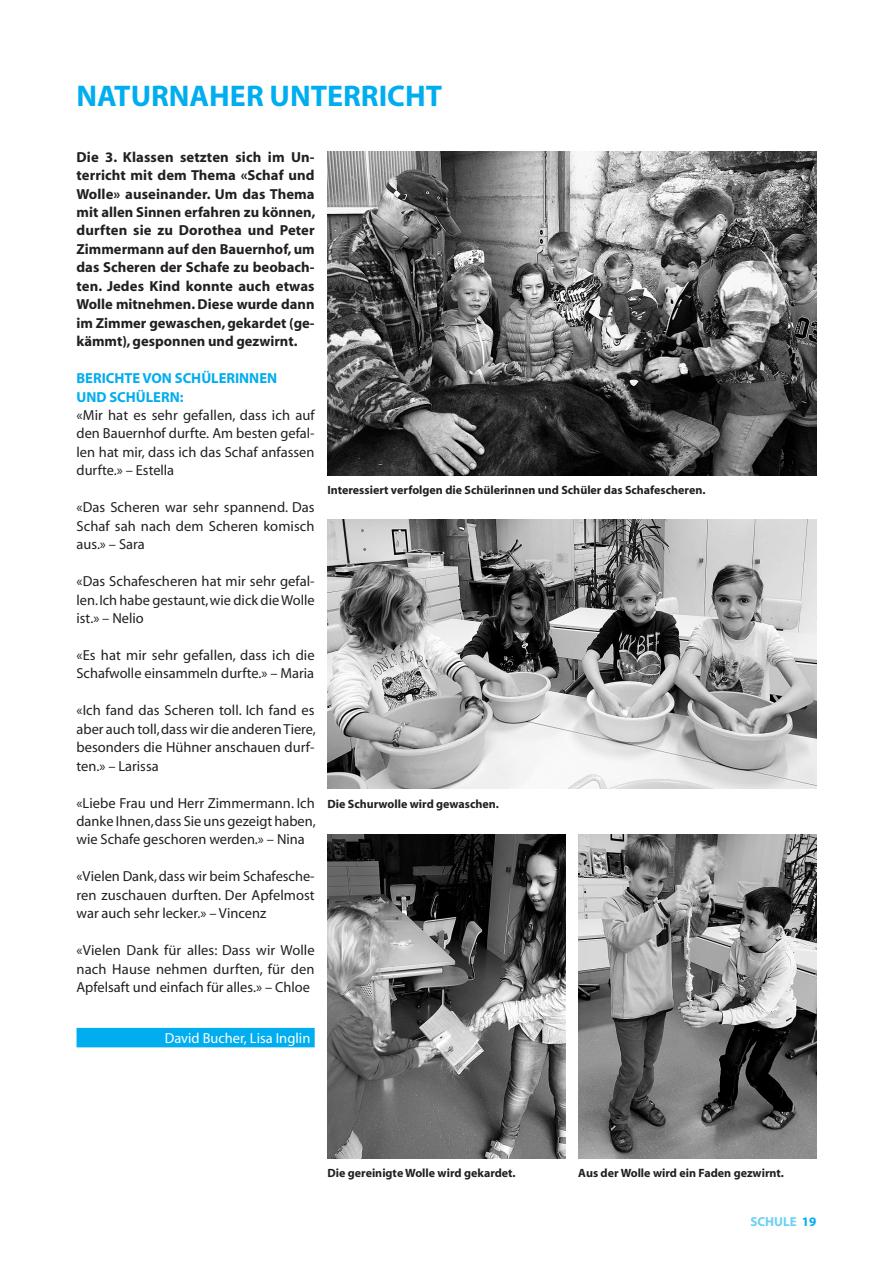
<style>
.page{position:relative;width:893px;height:1263px;background:#fff}
.page>*{position:absolute;margin:0;border:0;box-sizing:border-box;transform-origin:0 0}
.t1{font:700 30px "Myriad";color:#00aeef}
.t2{font:14.55px/18.5px "Myriad";color:#231f20;text-align:justify}
.t3{font:700 14.55px/18.5px "Myriad";color:#231f20;text-align:justify}
.t4{font:700 14.55px/18.5px "Myriad";color:#00aeef}
.t5{font:14.55px "Myriad";color:#fff}
.t6{font:700 13.05px "Myriad";color:#6bcff6}
.t7{font:700 12px "Myriad";color:#231f20}
.s1{color:#00aeef}
</style>
<div class="page">
<img style="left:327px;top:520px;width:489px;height:268px">
<img style="left:578px;top:834px;width:238px;height:324px">
<img style="left:327px;top:834px;width:239px;height:324px">
<img style="left:327px;top:152px;width:489px;height:323px">
<div style="left:77px;top:1028px;width:238px;height:19px;background:#00aeef"></div>
<h1 class="t1" style="left:77px;top:81px;width:367px">NATURNAHER UNTERRICHT</h1>
<p class="t3" style="left:77px;top:148px;width:240px">Die 3. Klassen setzten sich im Un&shy;terricht mit dem Thema «Schaf und Wolle» auseinander. Um das Thema mit allen Sinnen erfahren zu können, durften sie zu Dorothea und Peter Zimmermann auf den Bauernhof, um das Scheren der Schafe zu beobach&shy;ten. Jedes Kind konnte auch etwas Wolle mitnehmen. Diese wurde dann im Zimmer gewaschen, gekardet (ge&shy;kämmt), gesponnen und gezwirnt.</p>
<p class="t4" style="left:77px;top:369px;width:202px">BERICHTE VON SCHÜLERINNEN<br>UND SCHÜLERN:</p>
<p class="t2" style="left:77px;top:406px;width:240px">«Mir hat es sehr gefallen, dass ich auf den Bauernhof durfte. Am besten gefal&shy;len hat mir, dass ich das Schaf anfassen durfte.» – Estella</p>
<p class="t2" style="left:77px;top:499px;width:240px">«Das Scheren war sehr spannend. Das Schaf sah nach dem Scheren komisch aus.» – Sara</p>
<p class="t2" style="left:77px;top:573px;width:240px">«Das Schafescheren hat mir sehr gefal&shy;len. Ich habe gestaunt, wie dick die Wolle ist.» – Nelio</p>
<p class="t2" style="left:77px;top:646px;width:240px">«Es hat mir sehr gefallen, dass ich die<br>Schafwolle einsammeln durfte.» – Maria</p>
<p class="t2" style="left:77px;top:702px;width:241px">«Ich fand das Scheren toll. Ich fand es aber auch toll, dass wir die anderen Tiere, besonders die Hühner anschauen durf&shy;ten.» – Larissa</p>
<p class="t2" style="left:77px;top:794px;width:241px">«Liebe Frau und Herr Zimmermann. Ich danke Ihnen, dass Sie uns gezeigt haben, wie Schafe geschoren werden.» – Nina</p>
<p class="t2" style="left:77px;top:868px;width:240px">«Vielen Dank, dass wir beim Schafesche&shy;ren zuschauen durften. Der Apfelmost war auch sehr lecker.» – Vincenz</p>
<p class="t2" style="left:77px;top:942px;width:240px">«Vielen Dank für alles: Dass wir Wolle nach Hause nehmen durften, für den Apfelsaft und einfach für alles.» – Chloe</p>
<p class="t5" style="left:165px;top:1031px;width:147px">David Bucher, Lisa Inglin</p>
<p class="t7" style="left:327px;top:484px;width:380px">Interessiert verfolgen die Schülerinnen und Schüler das Schafescheren.</p>
<p class="t7" style="left:327px;top:797px;width:173px">Die Schurwolle wird gewaschen.</p>
<p class="t7" style="left:327px;top:1166px;width:190px">Die gereinigte Wolle wird gekardet.</p>
<p class="t7" style="left:578px;top:1166px;width:207px">Aus der Wolle wird ein Faden gezwirnt.</p>
<p class="t6" style="left:750px;top:1215px;width:68px">SCHULE <span class="s1">19</span></p>
</div>
